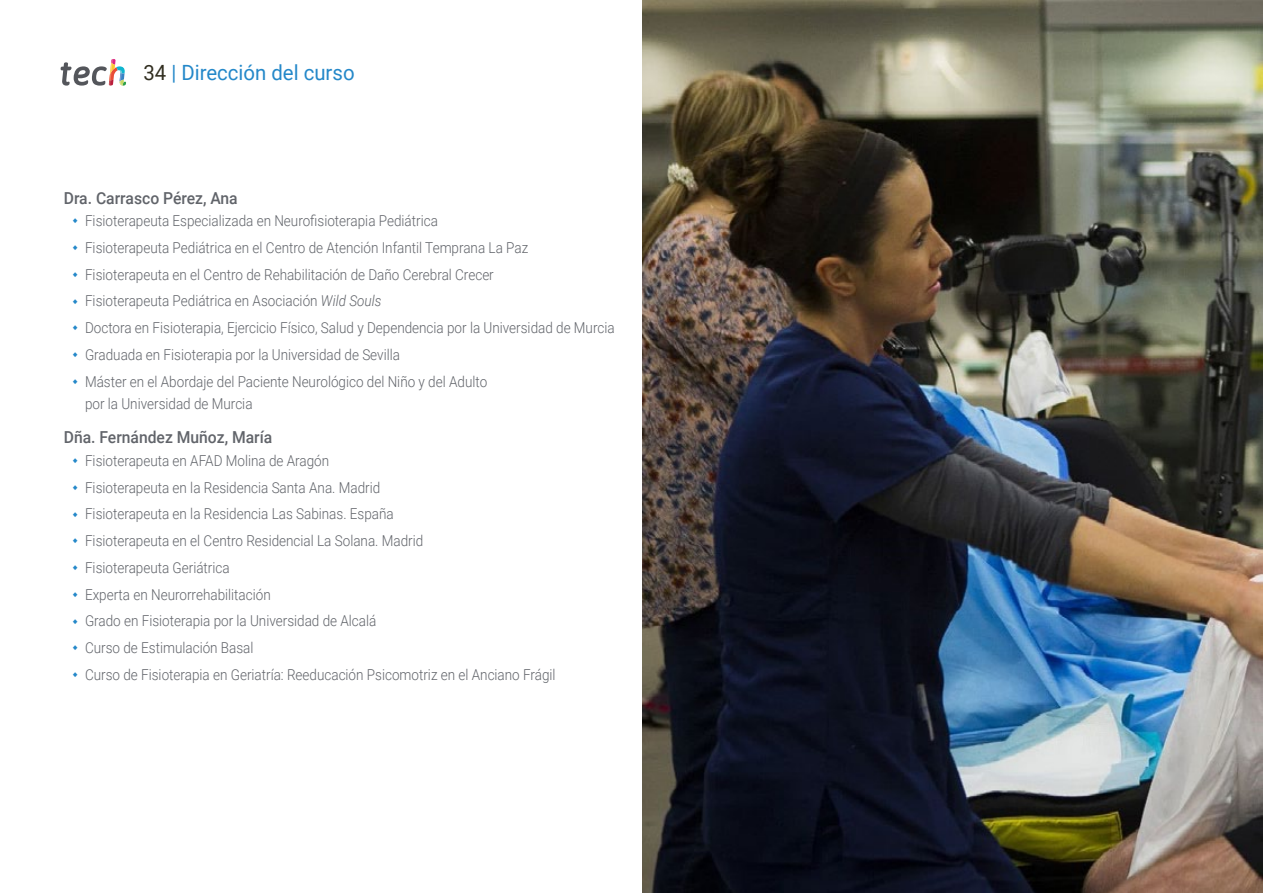
<style>
.page{position:relative;width:1263px;height:893px;background:#fff}
.page>*{position:absolute;margin:0;border:0;box-sizing:border-box;transform-origin:0 0}
.t1{font:21px "Roboto";color:#2488c9}
.t2{font:500 16.5px "Roboto";color:#61646a;scale:.95 1}
.t3{font:300 15px/26.7px "Roboto";color:#61646a;scale:.9 1}
.s1{color:#312e20}
.s2{font-style:italic}
</style>
<div class="page">
<img style="left:642px;top:0;width:621px;height:893px">
<svg style="left:61px;top:59px;width:65px;height:27px"></svg>
<h1 class="t1" style="left:144px;top:57px;width:213px"><span class="s1">34</span> | Dirección del curso</h1>
<p class="t2" style="left:64px;top:186px;width:185px">Dra. Carrasco Pérez, Ana</p>
<p class="t3" style="left:85px;top:207px;width:590px">Fisioterapeuta Especializada en Neurofisioterapia Pediátrica<br>Fisioterapeuta Pediátrica en el Centro de Atención Infantil Temprana La Paz Fisioterapeuta en el Centro de Rehabilitación de Daño Cerebral Crecer<br>Fisioterapeuta Pediátrica en Asociación <span class="s2">Wild Souls<br></span>Doctora en Fisioterapia, Ejercicio Físico, Salud y Dependencia por la Universidad de Murcia Graduada en Fisioterapia por la Universidad de Sevilla<br>Máster en el Abordaje del Paciente Neurológico del Niño y del Adulto</p>
<p class="t3" style="left:85px;top:390px;width:188px">por la Universidad de Murcia</p>
<p class="t2" style="left:64px;top:426px;width:221px">Dña. Fernández Muñoz, María</p>
<p class="t3" style="left:85px;top:446px;width:524px">Fisioterapeuta en AFAD Molina de Aragón<br>Fisioterapeuta en la Residencia Santa Ana. Madrid<br>Fisioterapeuta en la Residencia Las Sabinas. España<br>Fisioterapeuta en el Centro Residencial La Solana. Madrid<br>Fisioterapeuta Geriátrica<br>Experta en Neurorrehabilitación<br>Grado en Fisioterapia por la Universidad de Alcalá<br>Curso de Estimulación Basal<br>Curso de Fisioterapia en Geriatría: Reeducación Psicomotriz en el Anciano Frágil</p>
</div>
